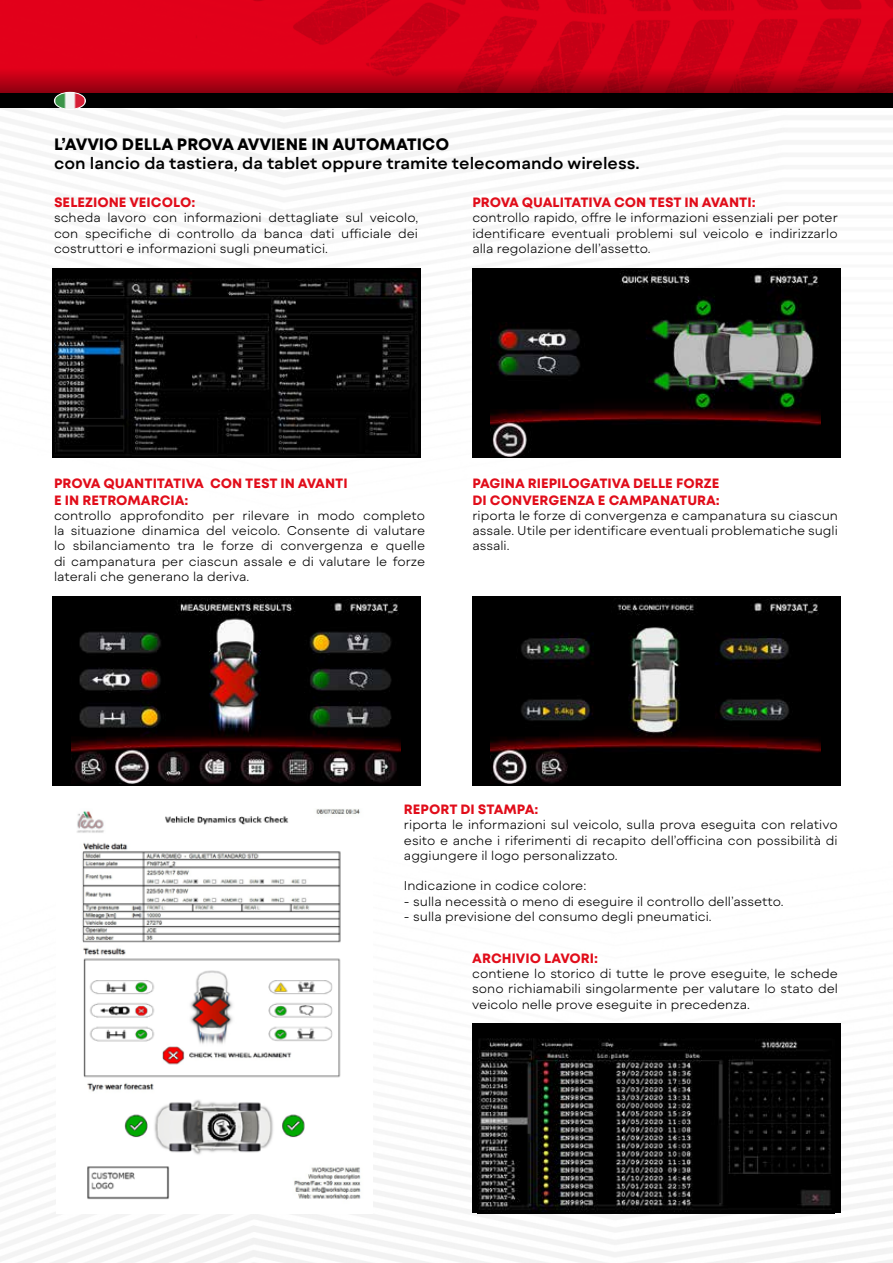
<style>
.page{position:relative;width:893px;height:1263px;background:#fff}
.page>*{position:absolute;margin:0;border:0;box-sizing:border-box;transform-origin:0 0}
.t1{font:600 16.5px "Mont Blanc";color:#000}
.t2{font:700 16.5px "Mont Blanc";color:#000}
.t3{font:700 13.5px/16.2px "Mont Blanc";color:#e10d1a}
.t4{font:300 12.75px/15.3px "Mont Blanc";color:#000;text-align:justify}
</style>
<div class="page">
<img style="left:0;top:108px;width:893px;height:1155px">
<div style="left:0;top:0;width:128px;height:68px;background:#e2001a"></div>
<img style="left:128px;top:0;width:765px;height:68px">
<svg style="left:0;top:68px;width:893px;height:25px;background:#b30014"></svg>
<div style="left:0;top:93px;width:893px;height:15px;background:#000"></div>
<div style="left:472px;top:1023px;width:369px;height:190px;background:#000"></div>
<img style="left:477px;top:1038px;width:354px;height:174px">
<div style="left:472px;top:596px;width:369px;height:190px;background:#000"></div>
<img style="left:491px;top:598px;width:330px;height:186px">
<div style="left:472px;top:268px;width:369px;height:190px;background:#000"></div>
<img style="left:491px;top:270px;width:330px;height:186px">
<div style="left:53px;top:596px;width:368px;height:190px;background:#000"></div>
<img style="left:71px;top:598px;width:330px;height:186px">
<div style="left:53px;top:268px;width:368px;height:190px;background:#000"></div>
<img style="left:54px;top:274px;width:364px;height:182px">
<img style="left:57px;top:836px;width:316px;height:327px">
<img style="left:57px;top:1163px;width:316px;height:50px">
<img style="left:57px;top:805px;width:316px;height:31px">
<div style="left:54px;top:92px;width:31px;height:17px;background:#858585;border-radius:50%"></div>
<img style="left:55px;top:92px;width:30px;height:17px">
<div style="left:54px;top:92px;width:32px;height:18px;border:1px solid #fff;border-radius:50%"></div>
<p class="t2" style="left:54px;top:133px;width:397px">L’AVVIO DELLA PROVA AVVIENE IN AUTOMATICO</p>
<p class="t1" style="left:54px;top:153px;width:587px">con lancio da tastiera, da tablet oppure tramite telecomando wireless.</p>
<p class="t3" style="left:54px;top:194px;width:143px">SELEZIONE VEICOLO:</p>
<p class="t4" style="left:54px;top:210px;width:366px">scheda lavoro con informazioni dettagliate sul veicolo, con specifiche di controllo da banca dati ufficiale dei costruttori e informazioni sugli pneumatici.</p>
<p class="t3" style="left:472px;top:194px;width:285px">PROVA QUALITATIVA CON TEST IN AVANTI:</p>
<p class="t4" style="left:472px;top:210px;width:367px">controllo rapido, offre le informazioni essenziali per poter identificare eventuali problemi sul veicolo e indirizzarlo alla regolazione dell’assetto.</p>
<p class="t3" style="left:54px;top:476px;width:295px">PROVA QUANTITATIVA CON TEST IN AVANTI<br>E IN RETROMARCIA:</p>
<p class="t4" style="left:54px;top:508px;width:373px">controllo approfondito per rilevare in modo completo la situazione dinamica del veicolo. Consente di valutare lo sbilanciamento tra le forze di convergenza e quelle di campanatura per ciascun assale e di valutare le forze laterali che generano la deriva.</p>
<p class="t3" style="left:472px;top:476px;width:249px">PAGINA RIEPILOGATIVA DELLE FORZE<br>DI CONVERGENZA E CAMPANATURA:</p>
<p class="t4" style="left:472px;top:508px;width:367px">riporta le forze di convergenza e campanatura su ciascun assale. Utile per identificare eventuali problematiche sugli assali.</p>
<p class="t3" style="left:404px;top:801px;width:136px">REPORT DI STAMPA:</p>
<p class="t4" style="left:404px;top:817px;width:435px">riporta le informazioni sul veicolo, sulla prova eseguita con relativo esito e anche i riferimenti di recapito dell’officina con possibilità di aggiungere il logo personalizzato.</p>
<p class="t4" style="left:404px;top:878px;width:184px">Indicazione in codice colore:</p>
<p class="t4" style="left:404px;top:894px;width:381px">- sulla necessità o meno di eseguire il controllo dell’assetto.</p>
<p class="t4" style="left:404px;top:909px;width:309px">- sulla previsione del consumo degli pneumatici.</p>
<p class="t3" style="left:472px;top:950px;width:127px">ARCHIVIO LAVORI:</p>
<p class="t4" style="left:472px;top:966px;width:367px">contiene lo storico di tutte le prove eseguite, le schede sono richiamabili singolarmente per valutare lo stato del veicolo nelle prove eseguite in precedenza.</p>
</div>
